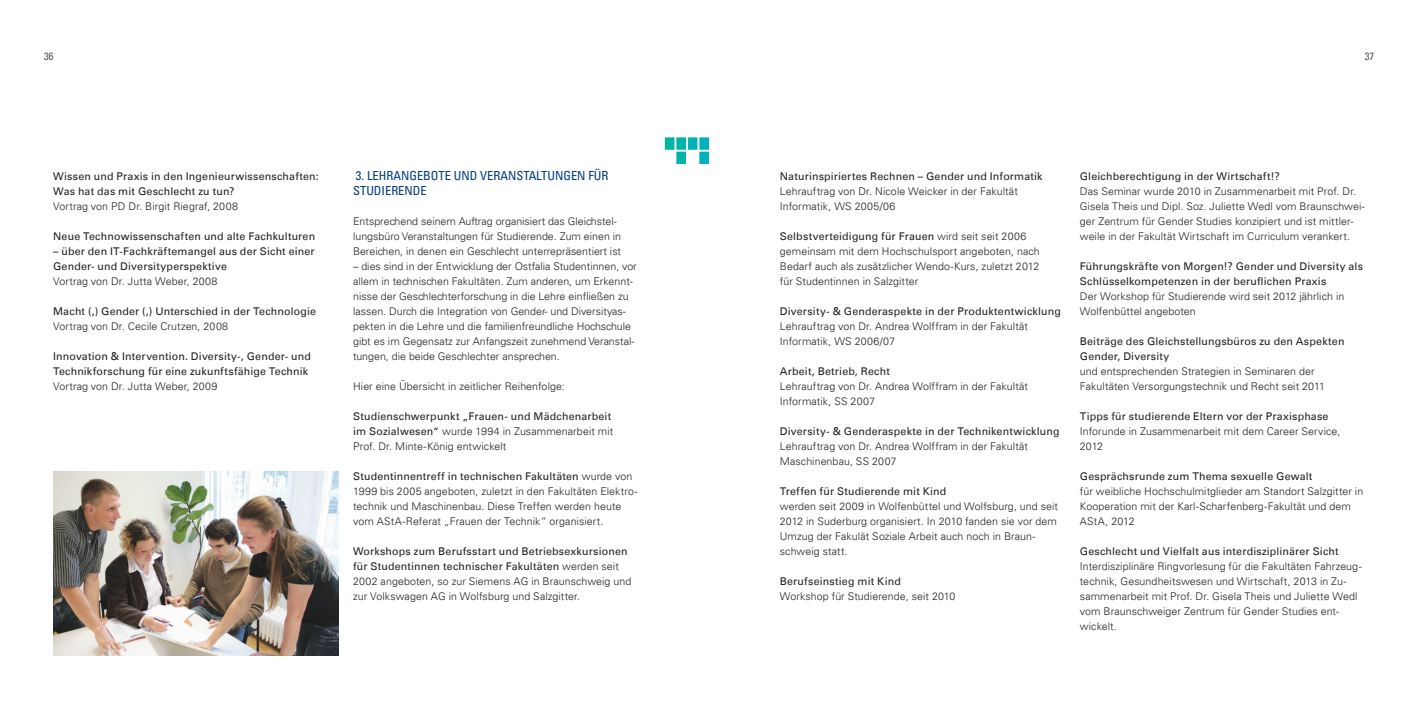
<style>
.page{position:relative;width:1418px;height:709px;background:#fff}
.page>*{position:absolute;margin:0;border:0;box-sizing:border-box;transform-origin:0 0}
.zwischenüberschrift{font:condensed 12.5px/15px "Univers LT";color:#013b7f}
.Subheadline_innen{font:300 10.62px/15px "Univers LT";letter-spacing:.005em;color:#231f20}
.Subheadline_innen-2{font:10.62px/15px "Univers LT";letter-spacing:.015em;color:#231f20}
.t1{font:condensed 10.62px "Univers LT";color:#57585a}
.s1{font-weight:400}
.s2{font-weight:300}
</style>
<div class="page">
<svg style="left:664px;top:137px;width:45px;height:27px"></svg>
<img style="left:53px;top:471px;width:285px;height:185px">
<p class="t1" style="left:44px;top:49px;width:11px">36</p>
<p class="t1" style="left:1364px;top:49px;width:11px">37</p>
<p class="Subheadline_innen-2" style="left:53px;top:169px;width:267px">Wissen und Praxis in den Ingenieurwissenschaften:<br>Was hat das mit Geschlecht zu tun?</p>
<p class="Subheadline_innen" style="left:53px;top:199px;width:186px">Vortrag von PD Dr. Birgit Riegraf, 2008</p>
<p class="Subheadline_innen-2" style="left:53px;top:229px;width:263px">Neue Technowissenschaften und alte Fachkulturen</p>
<p class="Subheadline_innen-2" style="left:53px;top:244px;width:263px">– über den IT-Fachkräftemangel aus der Sicht einer<br>Gender- und Diversityperspektive</p>
<p class="Subheadline_innen" style="left:53px;top:274px;width:166px">Vortrag von Dr. Jutta Weber, 2008</p>
<p class="Subheadline_innen-2" style="left:53px;top:304px;width:264px">Macht (,) Gender (,) Unterschied in der Technologie</p>
<p class="Subheadline_innen" style="left:53px;top:319px;width:176px">Vortrag von Dr. Cecile Crutzen, 2008</p>
<p class="Subheadline_innen-2" style="left:53px;top:349px;width:259px">Innovation &amp; Intervention. Diversity-, Gender- und<br>Technikforschung für eine zukunftsfähige Technik</p>
<p class="Subheadline_innen" style="left:53px;top:379px;width:166px">Vortrag von Dr. Jutta Weber, 2009</p>
<p class="zwischenüberschrift" style="left:353px;top:168px;width:257px">3. LEHRANGEBOTE UND VERANSTALTUNGEN FÜR<br>STUDIERENDE</p>
<p class="Subheadline_innen" style="left:353px;top:214px;width:269px">Entsprechend seinem Auftrag organisiert das Gleichstel&shy;lungsbüro Veranstaltungen für Studierende. Zum einen in<br>Bereichen, in denen ein Geschlecht unterrepräsentiert ist</p>
<p class="Subheadline_innen" style="left:353px;top:259px;width:285px">– dies sind in der Entwicklung der Ostfalia Studentinnen, vor allem in technischen Fakultäten. Zum anderen, um Erkennt&shy;nisse der Geschlechterforschung in die Lehre einfließen zu lassen. Durch die Integration von Gender- und Diversityas&shy;pekten in die Lehre und die familienfreundliche Hochschule gibt es im Gegensatz zur Anfangszeit zunehmend Veranstal&shy;tungen, die beide Geschlechter ansprechen.</p>
<p class="Subheadline_innen" style="left:353px;top:379px;width:213px">Hier eine Übersicht in zeitlicher Reihenfolge:</p>
<p class="Subheadline_innen-2" style="left:353px;top:409px;width:260px">Studienschwerpunkt „Frauen- und Mädchenarbeit</p>
<p class="Subheadline_innen" style="left:353px;top:424px;width:262px"><span class="s1">im Sozialwesen“</span> wurde 1994 in Zusammenarbeit mit<br>Prof. Dr. Minte-König entwickelt</p>
<p class="Subheadline_innen" style="left:353px;top:469px;width:286px"><span class="s1">Studentinnentreff in technischen Fakultäten</span> wurde von 1999 bis 2005 angeboten, zuletzt in den Fakultäten Elektro&shy;technik und Maschinenbau. Diese Treffen werden heute vom AStA-Referat „Frauen der Technik“ organisiert.</p>
<p class="Subheadline_innen" style="left:353px;top:544px;width:280px"><span class="s1">Workshops zum Berufsstart und Betriebsexkursionen für Studentinnen technischer Fakultäten</span> werden seit 2002 angeboten, so zur Siemens AG in Braunschweig und zur Volkswagen AG in Wolfsburg und Salzgitter.</p>
<p class="Subheadline_innen" style="left:780px;top:169px;width:264px"><span class="s1">Naturinspiriertes Rechnen – Gender und Informatik<br></span>Lehrauftrag von Dr. Nicole Weicker in der Fakultät<br>Informatik, WS 2005/06</p>
<p class="Subheadline_innen" style="left:780px;top:229px;width:261px"><span class="s1">Selbstverteidigung für Frauen</span> wird seit seit 2006 gemeinsam mit dem Hochschulsport angeboten, nach<br>Bedarf auch als zusätzlicher Wendo-Kurs, zuletzt 2012</p>
<p class="Subheadline_innen" style="left:780px;top:274px;width:140px">für Studentinnen in Salzgitter</p>
<p class="Subheadline_innen-2" style="left:780px;top:304px;width:282px">Diversity- &amp; Genderaspekte in der Produktentwicklung<br><span class="s2">Lehrauftrag von Dr. Andrea Wolffram in der Fakultät</span></p>
<p class="Subheadline_innen" style="left:780px;top:334px;width:117px">Informatik, WS 2006/07</p>
<p class="Subheadline_innen-2" style="left:780px;top:364px;width:112px">Arbeit, Betrieb, Recht</p>
<p class="Subheadline_innen" style="left:780px;top:379px;width:249px">Lehrauftrag von Dr. Andrea Wolffram in der Fakultät</p>
<p class="Subheadline_innen" style="left:780px;top:394px;width:97px">Informatik, SS 2007</p>
<p class="Subheadline_innen-2" style="left:780px;top:424px;width:281px">Diversity- &amp; Genderaspekte in der Technikentwicklung<br><span class="s2">Lehrauftrag von Dr. Andrea Wolffram in der Fakultät</span></p>
<p class="Subheadline_innen" style="left:780px;top:454px;width:118px">Maschinenbau, SS 2007</p>
<p class="Subheadline_innen-2" style="left:780px;top:484px;width:168px">Treffen für Studierende mit Kind</p>
<p class="Subheadline_innen" style="left:780px;top:499px;width:280px">werden seit 2009 in Wolfenbüttel und Wolfsburg, und seit 2012 in Suderburg organisiert. In 2010 fanden sie vor dem Umzug der Fakulät Soziale Arbeit auch noch in Braun&shy;schweig statt.</p>
<p class="Subheadline_innen-2" style="left:780px;top:574px;width:122px">Berufseinstieg mit Kind</p>
<p class="Subheadline_innen" style="left:780px;top:589px;width:177px">Workshop für Studierende, seit 2010</p>
<p class="Subheadline_innen-2" style="left:1079px;top:169px;width:201px">Gleichberechtigung in der Wirtschaft!?</p>
<p class="Subheadline_innen" style="left:1079px;top:184px;width:286px">Das Seminar wurde 2010 in Zusammenarbeit mit Prof. Dr.<br>Gisela Theis und Dipl. Soz. Juliette Wedl vom Braunschwei&shy;ger Zentrum für Gender Studies konzipiert und ist mittler&shy;weile in der Fakultät Wirtschaft im Curriculum verankert.</p>
<p class="Subheadline_innen-2" style="left:1079px;top:259px;width:285px">Führungskräfte von Morgen!? Gender und Diversity als<br>Schlüsselkompetenzen in der beruflichen Praxis</p>
<p class="Subheadline_innen" style="left:1079px;top:289px;width:266px">Der Workshop für Studierende wird seit 2012 jährlich in<br>Wolfenbüttel angeboten</p>
<p class="Subheadline_innen-2" style="left:1079px;top:334px;width:266px">Beiträge des Gleichstellungsbüros zu den Aspekten<br>Gender, Diversity</p>
<p class="Subheadline_innen" style="left:1079px;top:364px;width:236px">und entsprechenden Strategien in Seminaren der</p>
<p class="Subheadline_innen" style="left:1079px;top:379px;width:247px">Fakultäten Versorgungstechnik und Recht seit 2011</p>
<p class="Subheadline_innen-2" style="left:1079px;top:409px;width:250px">Tipps für studierende Eltern vor der Praxisphase</p>
<p class="Subheadline_innen" style="left:1079px;top:424px;width:262px">Inforunde in Zusammenarbeit mit dem Career Service,<br>2012</p>
<p class="Subheadline_innen-2" style="left:1079px;top:469px;width:234px">Gesprächsrunde zum Thema sexuelle Gewalt</p>
<p class="Subheadline_innen" style="left:1079px;top:484px;width:285px">für weibliche Hochschulmitglieder am Standort Salzgitter in<br>Kooperation mit der Karl-Scharfenberg-Fakultät und dem<br>AStA, 2012</p>
<p class="Subheadline_innen-2" style="left:1079px;top:544px;width:260px">Geschlecht und Vielfalt aus interdisziplinärer Sicht</p>
<p class="Subheadline_innen" style="left:1079px;top:559px;width:283px">Interdisziplinäre Ringvorlesung für die Fakultäten Fahrzeug&shy;technik, Gesundheitswesen und Wirtschaft, 2013 in Zu&shy;sammenarbeit mit Prof. Dr. Gisela Theis und Juliette Wedl vom Braunschweiger Zentrum für Gender Studies ent&shy;wickelt.</p>
</div>
